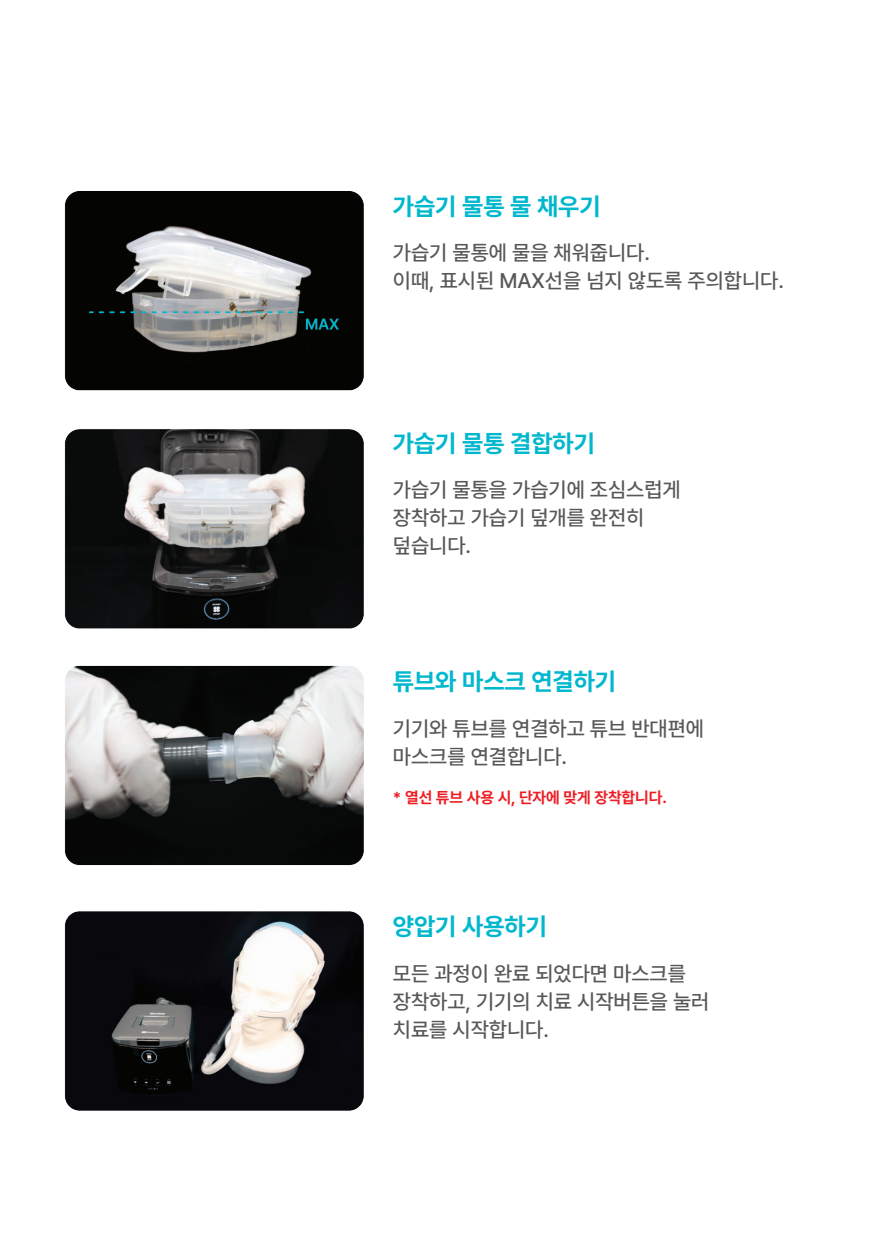
<style>
.page{position:relative;width:874px;height:1241px;background:#fff}
.page>*{position:absolute;margin:0;border:0;box-sizing:border-box;transform-origin:0 0}
.t1{font:700 24.5px "Pretendard";color:#00b7ce}
.t2{font:500 21px/28px "Pretendard";color:#57585a}
.t3{font:700 15.75px "Pretendard";color:#ee1d23}
</style>
<div class="page">
<img style="left:64px;top:191px;width:299px;height:918px">
<p class="t1" style="left:393px;top:188px;width:209px">가습기 물통 물 채우기</p>
<p class="t2" style="left:393px;top:238px;width:392px">가습기 물통에 물을 채워줍니다.<br>이때, 표시된 MAX선을 넘지 않도록 주의합니다.</p>
<p class="t1" style="left:393px;top:425px;width:203px">가습기 물통 결합하기</p>
<p class="t2" style="left:393px;top:475px;width:289px">가습기 물통을 가습기에 조심스럽게 장착하고 가습기 덮개를 완전히 덮습니다.</p>
<p class="t1" style="left:393px;top:663px;width:224px">튜브와 마스크 연결하기</p>
<p class="t2" style="left:393px;top:713px;width:312px">기기와 튜브를 연결하고 튜브 반대편에 마스크를 연결합니다.</p>
<p class="t3" style="left:393px;top:786px;width:275px">* 열선 튜브 사용 시, 단자에 맞게 장착합니다.</p>
<p class="t1" style="left:393px;top:908px;width:155px">양압기 사용하기</p>
<p class="t2" style="left:393px;top:958px;width:318px">모든 과정이 완료 되었다면 마스크를 장착하고, 기기의 치료 시작버튼을 눌러 치료를 시작합니다.</p>
</div>
